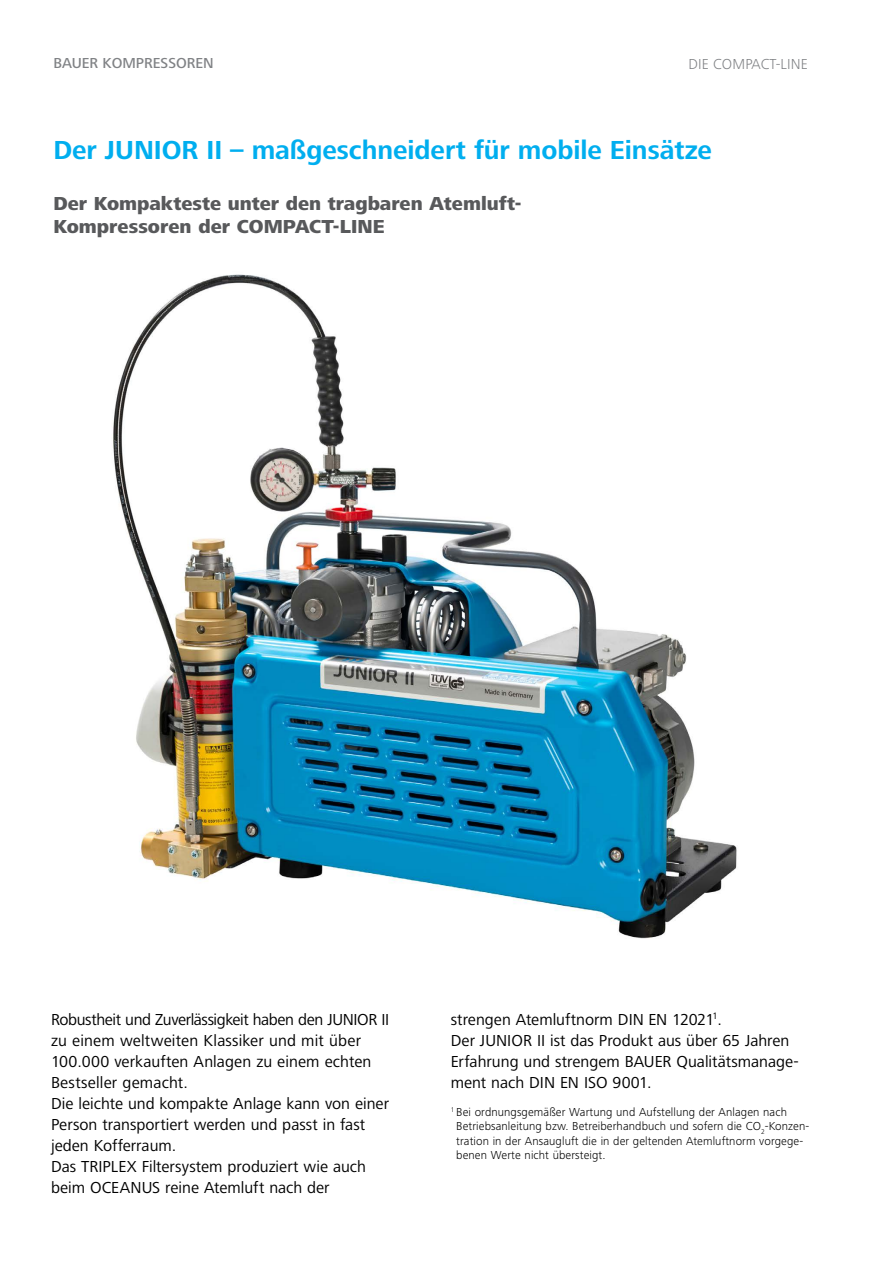
<style>
.page{position:relative;width:893px;height:1263px;background:#fff}
.page>*{position:absolute;margin:0;border:0;box-sizing:border-box;transform-origin:0 0}
.t1{font:700 27px "Frutiger Next LT";letter-spacing:-.005em;color:#00aeef}
.t2{font:800 19.5px/23.4px "Frutiger Next LT";color:#58595b}
.t3{font:16.5px/21px "Frutiger Next LT";color:#000}
.t4{font:500 15px "Frutiger Next LT";color:#808285}
.t5{font:300 15px "Frutiger Next LT";letter-spacing:.01em;color:#808285}
.t6{font:300 12px/14.4px "Frutiger Next LT";letter-spacing:.01em;color:#000}
</style>
<div class="page">
<img style="left:113px;top:274px;width:624px;height:665px">
<p class="t4" style="left:53px;top:55px;width:162px">BAUER KOMPRESSOREN</p>
<p class="t5" style="left:688px;top:55px;width:119px">Die COMPACT-LI NE</p>
<h1 class="t1" style="left:53px;top:135px;width:660px">Der JUNIOR II – maßgeschneidert für mobile Einsätze</h1>
<p class="t2" style="left:53px;top:192px;width:470px">Der Kompakteste unter den tragbaren Atemluft-<br>Kompressoren der COMPACT-LINE</p>
<p class="t3" style="left:51px;top:1009px;width:340px">Robustheit und Zuverlässigkeit haben den JUNIOR II zu einem weltweiten Klassiker und mit über 100.000 verkauften Anlagen zu einem echten Bestseller gemacht.<br>Die leichte und kompakte Anlage kann von einer Person transportiert werden und passt in fast jeden Kofferraum.<br>Das TRIPLEX Filtersystem produziert wie auch beim OCEANUS reine Atemluft nach der</p>
<p class="t3" style="left:451px;top:1009px;width:350px">strengen Atemluftnorm DIN EN 12021<sup>1</sup>.<br>Der JUNIOR II ist das Produkt aus über 65 Jahren Erfahrung und strengem BAUER Qualitätsmanage&shy;ment nach DIN EN ISO 9001.</p>
<p class="t6" style="left:456px;top:1104px;width:355px;text-indent:-6px"><sup>1</sup> Bei ordnungsgemäßer Wartung und Aufstellung der Anlagen nach Betriebsanleitung bzw. Betreiberhandbuch und sofern die CO<sub>2</sub>-Konzen&shy;tration in der Ansaugluft die in der geltenden Atemluftnorm vorgege&shy;benen Werte nicht übersteigt.</p>
</div>
